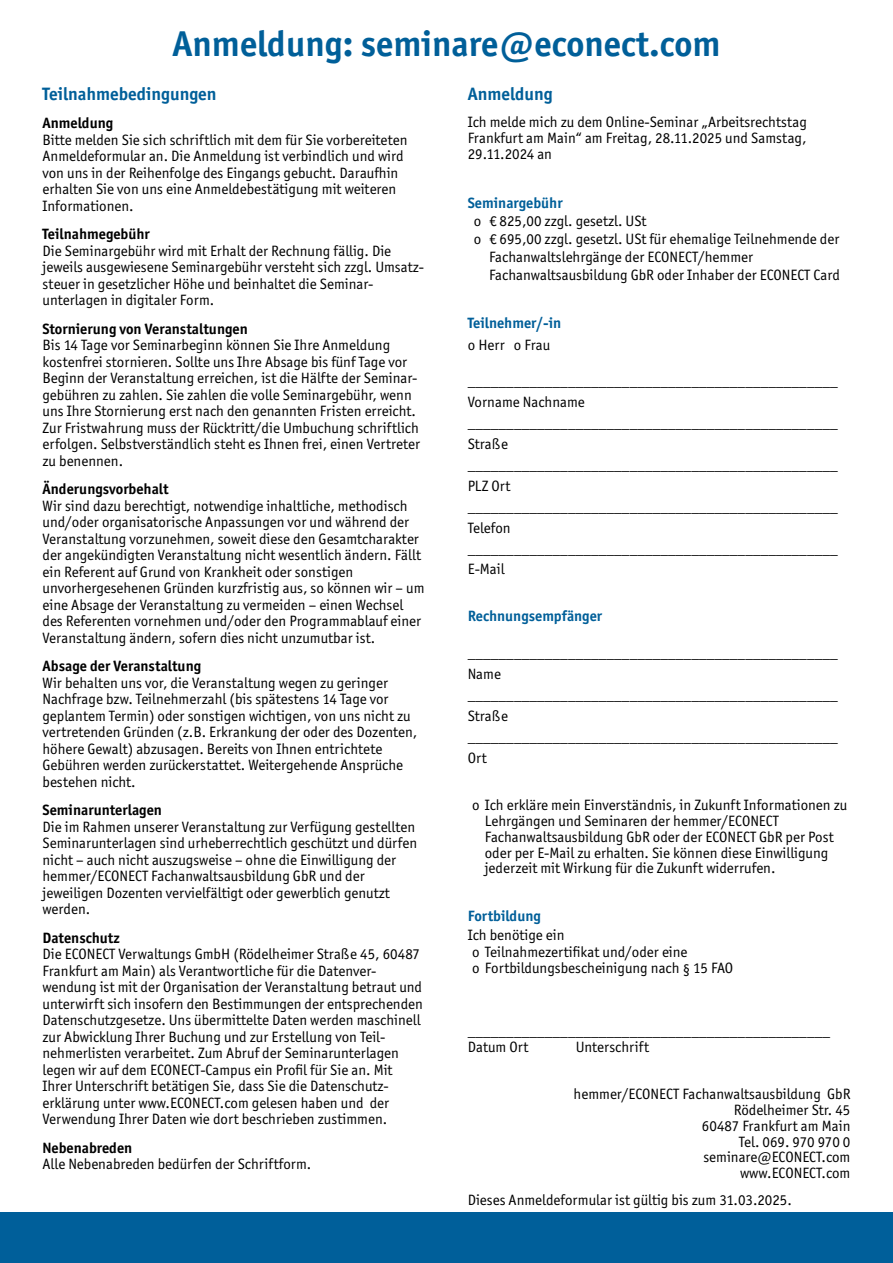
<style>
.page{position:relative;width:893px;height:1263px;background:#fff}
.page>*{position:absolute;margin:0;border:0;box-sizing:border-box;transform-origin:0 0}
.t1{font:700 36px "Officina Sans ITC Std";color:#005f99}
.t2{font:700 18px "Officina Sans ITC Std";color:#005f99}
.t3{font:15px/16.5px "Officina Sans ITC Std";color:#000}
.t4{font:700 15px "Officina Sans ITC Std";color:#000}
.t5{font:700 15px "Officina Sans ITC Std";color:#005f99}
</style>
<div class="page">
<div style="left:0;top:1212px;width:893px;height:51px;background:#005f9a"></div>
<h1 class="t1" style="left:173px;top:30px;width:549px">Anmeldung: seminare@econect.com</h1>
<p class="t2" style="left:43px;top:87px;width:176px">Teilnahmebedingungen</p>
<p class="t4" style="left:43px;top:117px;width:72px">Anmeldung</p>
<p class="t3" style="left:43px;top:132px;width:366px">Bitte melden Sie sich schriftlich mit dem für Sie vorbereiteten Anmeldeformular an. Die Anmeldung ist verbindlich und wird von uns in der Reihenfolge des Eingangs gebucht. Daraufhin erhalten Sie von uns eine Anmeldebestätigung mit weiteren Informationen.</p>
<p class="t4" style="left:43px;top:228px;width:109px">Teilnahmegebühr</p>
<p class="t3" style="left:43px;top:243px;width:383px">Die Seminargebühr wird mit Erhalt der Rechnung fällig. Die jeweils ausgewiesene Seminargebühr versteht sich zzgl. Umsatz&shy;steuer in gesetzlicher Höhe und beinhaltet die Seminar&shy;unterlagen in digitaler Form.</p>
<p class="t4" style="left:43px;top:323px;width:207px">Stornierung von Veranstaltungen</p>
<p class="t3" style="left:43px;top:338px;width:379px">Bis 14 Tage vor Seminarbeginn können Sie Ihre Anmeldung kostenfrei stornieren. Sollte uns Ihre Absage bis fünf Tage vor Beginn der Veranstaltung erreichen, ist die Hälfte der Seminar&shy;gebühren zu zahlen. Sie zahlen die volle Seminargebühr, wenn uns Ihre Stornierung erst nach den genannten Fristen erreicht.<br>Zur Fristwahrung muss der Rücktritt/die Umbuchung schriftlich erfolgen. Selbstverständlich steht es Ihnen frei, einen Vertreter zu benennen.</p>
<p class="t4" style="left:43px;top:483px;width:128px">Änderungsvorbehalt</p>
<p class="t3" style="left:43px;top:498px;width:383px">Wir sind dazu berechtigt, notwendige inhaltliche, methodisch und/oder organisatorische Anpassungen vor und während der Veranstaltung vorzunehmen, soweit diese den Gesamtcharakter der angekündigten Veranstaltung nicht wesentlich ändern. Fällt ein Referent auf Grund von Krankheit oder sonstigen unvorhergesehenen Gründen kurzfristig aus, so können wir – um eine Absage der Veranstaltung zu vermeiden – einen Wechsel des Referenten vornehmen und/oder den Programmablauf einer Veranstaltung ändern, sofern dies nicht unzumutbar ist.</p>
<p class="t4" style="left:43px;top:660px;width:160px">Absage der Veranstaltung</p>
<p class="t3" style="left:43px;top:675px;width:376px">Wir behalten uns vor, die Veranstaltung wegen zu geringer Nachfrage bzw. Teilnehmerzahl (bis spätestens 14 Tage vor geplantem Termin) oder sonstigen wichtigen, von uns nicht zu vertretenden Gründen (z.B. Erkrankung der oder des Dozenten, höhere Gewalt) abzusagen. Bereits von Ihnen entrichtete Gebühren werden zurückerstattet. Weitergehende Ansprüche bestehen nicht.</p>
<p class="t4" style="left:43px;top:804px;width:121px">Seminarunterlagen</p>
<p class="t3" style="left:43px;top:819px;width:376px">Die im Rahmen unserer Veranstaltung zur Verfügung gestellten Seminarunterlagen sind urheberrechtlich geschützt und dürfen nicht – auch nicht auszugsweise – ohne die Einwilligung der hemmer/ECONECT Fachanwaltsausbildung GbR und der jeweiligen Dozenten vervielfältigt oder gewerblich genutzt werden.</p>
<p class="t4" style="left:43px;top:932px;width:79px">Datenschutz</p>
<p class="t3" style="left:43px;top:947px;width:382px">Die ECONECT Verwaltungs GmbH (Rödelheimer Straße 45, 60487<br>Frankfurt am Main) als Verantwortliche für die Datenver&shy;wendung ist mit der Organisation der Veranstaltung betraut und unterwirft sich insofern den Bestimmungen der entsprechenden Datenschutzgesetze. Uns übermittelte Daten werden maschinell zur Abwicklung Ihrer Buchung und zur Erstellung von Teil&shy;nehmerlisten verarbeitet. Zum Abruf der Seminarunterlagen legen wir auf dem ECONECT-Campus ein Profil für Sie an. Mit Ihrer Unterschrift betätigen Sie, dass Sie die Datenschutz&shy;erklärung unter www.ECONECT.com gelesen haben und der Verwendung Ihrer Daten wie dort beschrieben zustimmen.</p>
<p class="t4" style="left:43px;top:1142px;width:91px">Nebenabreden</p>
<p class="t3" style="left:43px;top:1157px;width:270px">Alle Nebenabreden bedürfen der Schriftform.</p>
<p class="t2" style="left:468px;top:87px;width:87px">Anmeldung</p>
<p class="t3" style="left:468px;top:116px;width:341px;line-height:15.8px;text-align:justify">Ich melde mich zu dem Online-Seminar „Arbeitsrechtstag Frankfurt am Main“ am Freitag, 28.11.2025 und Samstag, 29.11.2024 an</p>
<p class="t5" style="left:468px;top:198px;width:96px">Seminargebühr</p>
<p class="t3" style="left:474px;top:214px;width:174px">o € 825,00 zzgl. gesetzl. USt</p>
<p class="t3" style="left:474px;top:232px;width:367px">o € 695,00 zzgl. gesetzl. USt für ehemalige Teilnehmende der</p>
<p class="t3" style="left:489px;top:250px;width:266px">Fachanwaltslehrgänge der ECONECT/hemmer</p>
<p class="t3" style="left:489px;top:268px;width:352px">Fachanwaltsausbildung GbR oder Inhaber der ECONECT Card</p>
<p class="t5" style="left:468px;top:317px;width:95px">Teilnehmer/-in</p>
<p class="t3" style="left:468px;top:337px;width:84px">o Herr o Frau</p>
<p class="t3" style="left:468px;top:372px;width:372px;line-height:21px">________________________________________________ Vorname Nachname ________________________________________________ Straße ________________________________________________ PLZ Ort ________________________________________________ Telefon ________________________________________________</p>
<p class="t3" style="left:468px;top:562px;width:38px">E-Mail</p>
<p class="t5" style="left:468px;top:610px;width:136px">Rechnungsempfänger</p>
<p class="t3" style="left:468px;top:644px;width:372px;line-height:21px">________________________________________________<br>Name ________________________________________________<br>Straße ________________________________________________<br>Ort</p>
<p class="t3" style="left:485px;top:798px;width:364px;line-height:15.8px;text-indent:-13px">o Ich erkläre mein Einverständnis, in Zukunft Informationen zu Lehrgängen und Seminaren der hemmer/ECONECT Fachanwaltsausbildung GbR oder der ECONECT GbR per Post oder per E-Mail zu erhalten. Sie können diese Einwilligung jederzeit mit Wirkung für die Zukunft widerrufen.</p>
<p class="t5" style="left:468px;top:910px;width:75px">Fortbildung</p>
<p class="t3" style="left:468px;top:928px;width:267px">Ich benötige ein<br>o Teilnahmezertifikat und/oder eine<br>o Fortbildungsbescheinigung nach § 15 FAO</p>
<p class="t3" style="left:468px;top:1024px;width:364px;line-height:15.8px">_______________________________________________<br>Datum Ort</p>
<p class="t3" style="left:576px;top:1040px;width:75px">Unterschrift</p>
<p class="t3" style="left:574px;top:1087px;width:278px;line-height:15.8px;text-align:right">hemmer/ECONECT Fachanwaltsausbildung GbR<br>Rödelheimer Str. 45<br>60487 Frankfurt am Main<br>Tel. 069. 970 970 0<br>seminare@ECONECT.com<br>www.ECONECT.com</p>
<p class="t3" style="left:468px;top:1193px;width:326px">Dieses Anmeldeformular ist gültig bis zum 31.03.2025.</p>
</div>
